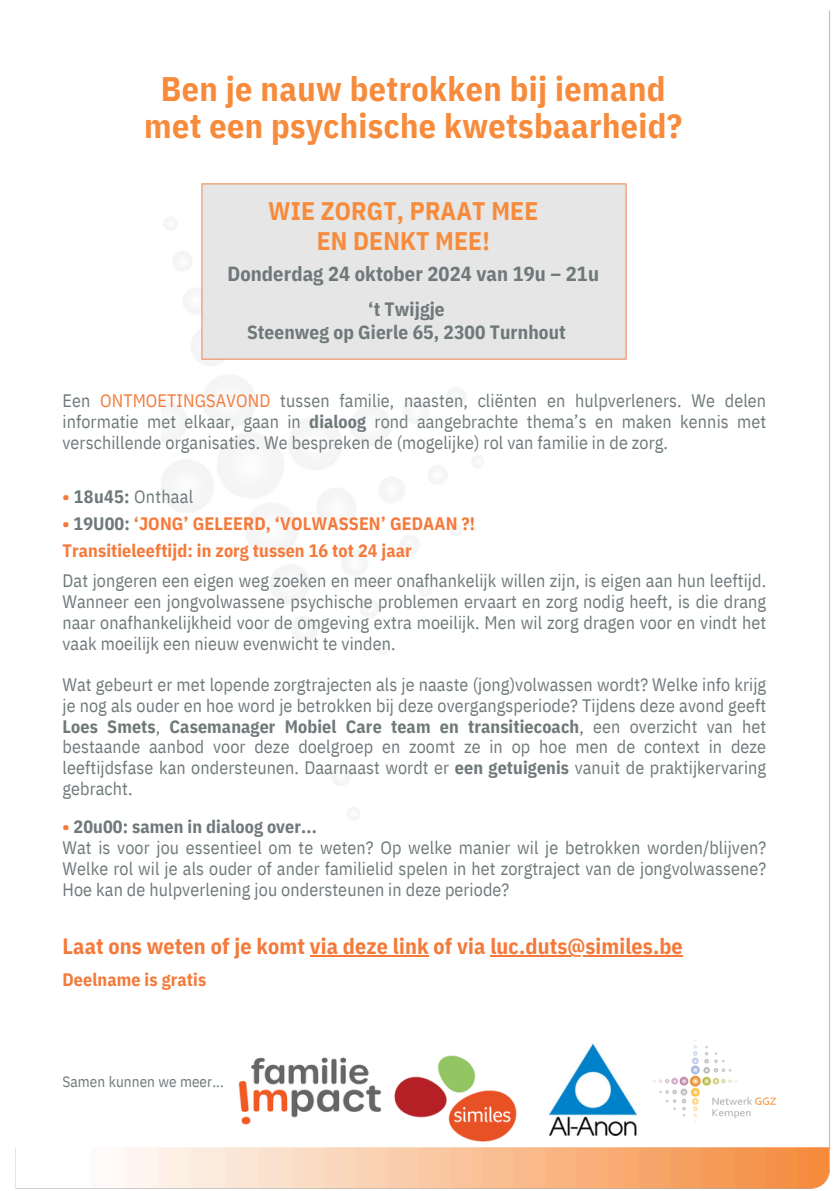
<style>
.page{position:relative;width:839px;height:1191px;background:#fff}
.page>*{position:absolute;margin:0;border:0;box-sizing:border-box;transform-origin:0 0}
.t1{font:700 34px/37.6px "IBM Plex Sans Cond";letter-spacing:.01em;color:#f78b3b;text-align:center}
.t2{font:700 25.4px/30px "IBM Plex Sans Cond";letter-spacing:.005em;color:#f78b3b;text-align:center}
.t3{font:700 22px "IBM Plex Sans Cond";letter-spacing:.005em;color:#f47a3b}
.t4{font:700 20.4px "IBM Plex Sans Cond";letter-spacing:.005em;color:#6f797a}
.t5{font:700 19.2px/22.4px "IBM Plex Sans Cond";letter-spacing:.005em;color:#6f797a;text-align:center}
.t6{font:18px/20.8px "IBM Plex Sans Cond";letter-spacing:.005em;color:#6f797a;text-align:justify}
.t7{font:700 18px "IBM Plex Sans Cond";letter-spacing:.005em;color:#f47a3b}
.t8{font:15.2px "IBM Plex Sans Cond";letter-spacing:.005em;color:#6f797a}
.s1{color:#f47a3b}
.s2{font-weight:700}
.s3{font-weight:700;color:#f47a3b}
.s4{color:#6f797a}
</style>
<div class="page">
<img style="left:15px;top:10px;width:816px;height:1179px">
<img style="left:190px;top:172px;width:447px;height:198px">
<img style="left:638px;top:1020px;width:162px;height:122px">
<img style="left:390px;top:1056px;width:129px;height:85px">
<img style="left:547px;top:1044px;width:91px;height:91px">
<img style="left:228px;top:1038px;width:162px;height:104px">
<hr style="left:310px;top:956px;width:119px;height:1px;background:#f47a3b">
<hr style="left:490px;top:956px;width:193px;height:1px;background:#f47a3b">
<p class="t1" style="left:144px;top:69px;width:539px">Ben je nauw betrokken bij iemand met een psychische kwetsbaarheid?</p>
<p class="t2" style="left:268px;top:195px;width:271px">WIE ZORGT, PRAAT MEE<br>EN DENKT MEE!</p>
<p class="t4" style="left:227px;top:260px;width:373px">Donderdag 24 oktober 2024 van 19u – 21u</p>
<h3 class="t5" style="left:247px;top:298px;width:320px">‘t Twijgje<br>Steenweg op Gierle 65, 2300 Turnhout</h3>
<p class="t6" style="left:62px;top:390px;width:705px">Een <span class="s1">ONTMOETINGSAVOND</span> tussen familie, naasten, cliënten en hulpverleners. We delen informatie met elkaar, gaan in <span class="s2">dialoog</span> rond aangebrachte thema’s en maken kennis met verschillende organisaties. We bespreken de (mogelijke) rol van familie in de zorg.</p>
<p class="t6" style="left:62px;top:486px;width:132px"><span class="s3">•</span> <span class="s2">18u45:</span> Onthaal</p>
<p class="t7" style="left:62px;top:511px;width:414px">• <span class="s4">19U00:</span> ‘JONG’ GELEERD, ‘VOLWASSEN’ GEDAAN ?!</p>
<p class="t7" style="left:62px;top:538px;width:351px">Transitieleeftijd: in zorg tussen 16 tot 24 jaar</p>
<h4 class="t6" style="left:62px;top:570px;width:705px">Dat jongeren een eigen weg zoeken en meer onafhankelijk willen zijn, is eigen aan hun leeftijd.<br>Wanneer een jongvolwassene psychische problemen ervaart en zorg nodig heeft, is die drang naar onafhankelijkheid voor de omgeving extra moeilijk. Men wil zorg dragen voor en vindt het vaak moeilijk een nieuw evenwicht te vinden.</h4>
<p class="t6" style="left:62px;top:674px;width:705px">Wat gebeurt er met lopende zorgtrajecten als je naaste (jong)volwassen wordt? Welke info krijg je nog als ouder en hoe word je betrokken bij deze overgangsperiode? Tijdens deze avond geeft <span class="s2">Loes Smets</span>, <span class="s2">Casemanager Mobiel Care team en transitiecoach</span>, een overzicht van het bestaande aanbod voor deze doelgroep en zoomt ze in op hoe men de context in deze leeftijdsfase kan ondersteunen. Daarnaast wordt er <span class="s2">een getuigenis</span> vanuit de praktijkervaring gebracht.</p>
<p class="t6" style="left:62px;top:816px;width:705px;text-align:left"><span class="s3">•</span> <span class="s2">20u00: samen in dialoog over...<br></span>Wat is voor jou essentieel om te weten? Op welke manier wil je betrokken worden/blijven?<br>Welke rol wil je als ouder of ander familielid spelen in het zorgtraject van de jongvolwassene?<br>Hoe kan de hulpverlening jou ondersteunen in deze periode?</p>
<p class="t3" style="left:62px;top:932px;width:621px">Laat ons weten of je komt via deze link of via luc.duts@similes.be</p>
<p class="t7" style="left:62px;top:967px;width:145px">Deelname is gratis</p>
<p class="t8" style="left:62px;top:1072px;width:163px">Samen kunnen we meer...</p>
</div>
